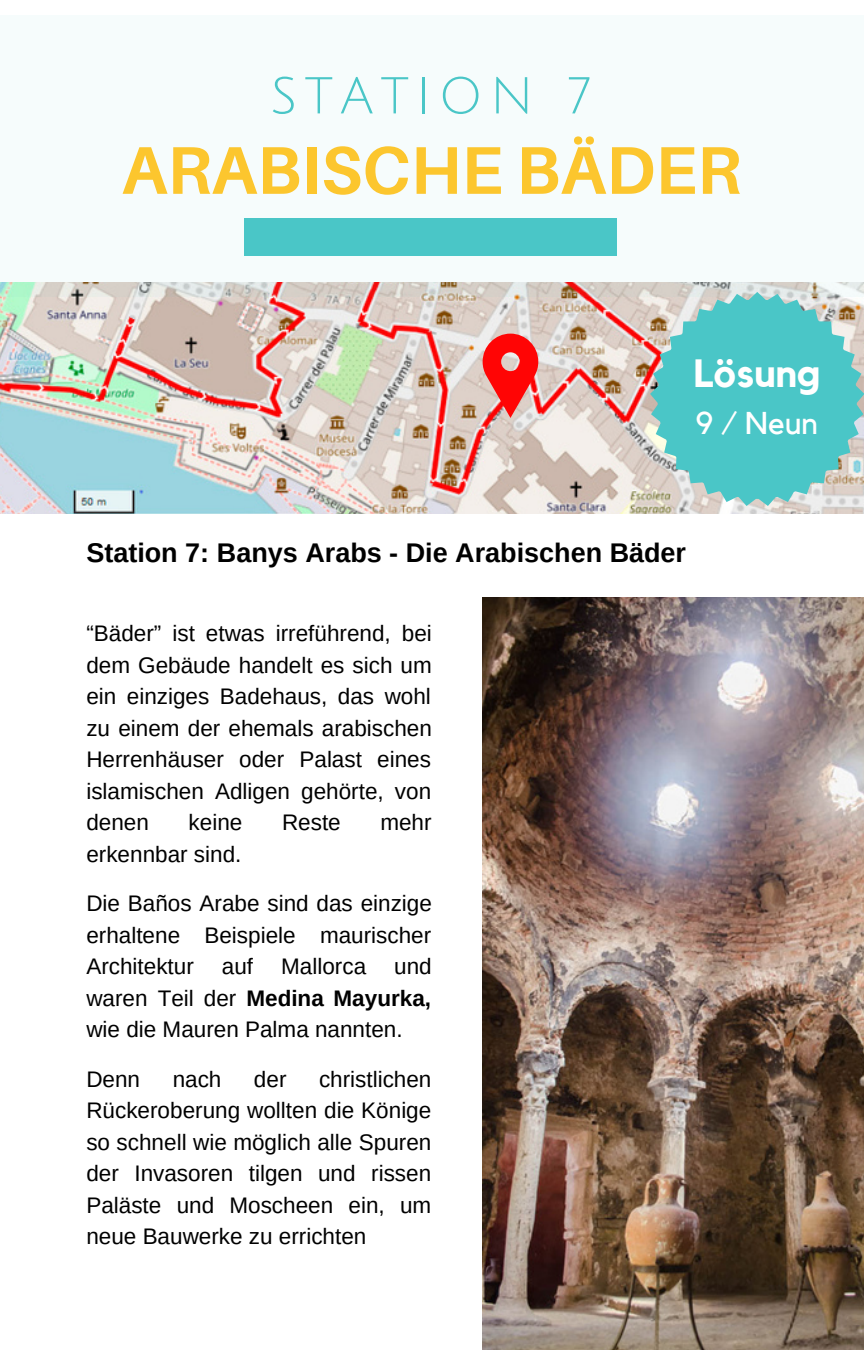
<style>
.page{position:relative;width:864px;height:1350px;background:#fff}
.page>*{position:absolute;margin:0;border:0;box-sizing:border-box;transform-origin:0 0}
.t1{font:700 67.5px "Aileron";color:#fcc62e}
.t2{font:50.62px "Julius Sans One";letter-spacing:.13em;color:#4ac6c7}
.t3{font:700 39.38px "Kollektif";color:#fff}
.t4{font:31.5px "Kollektif";color:#fff}
.t5{font:700 27px "Arimo";color:#000}
.t6{font:22.5px/31.5px "Arimo";color:#000;text-align:justify}
.s1{font-weight:700}
</style>
<div class="page">
<img style="left:0;top:297px;width:864px;height:217px">
<div style="left:0;top:15px;width:864px;height:282px;background:#f6fcfc"></div>
<div style="left:244px;top:218px;width:373px;height:38px;background:#4ac6c7"></div>
<svg style="left:650px;top:292px;width:214px;height:214px;background:#71c8c7"></svg>
<svg style="left:483px;top:334px;width:55px;height:84px;background:#f2514f"></svg>
<img style="left:483px;top:598px;width:381px;height:752px">
<h2 class="t2" style="left:270px;top:70px;width:323px">STATION 7</h2>
<h1 class="t1" style="left:122px;top:128px;width:621px">ARABISCHE BÄDER</h1>
<h3 class="t3" style="left:694px;top:355px;width:128px">Lösung</h3>
<h3 class="t4" style="left:696px;top:408px;width:124px">9 / Neun</h3>
<p class="t5" style="left:86px;top:538px;width:601px">Station 7: Banys Arabs - Die Arabischen Bäder</p>
<p class="t6" style="left:86px;top:618px;width:347px">“Bäder” ist etwas irreführend, bei dem Gebäude handelt es sich um ein einziges Badehaus, das wohl zu einem der ehemals arabischen Herrenhäuser oder Palast eines islamischen Adligen gehörte, von denen</p>
<p class="t6" style="left:189px;top:807px;width:55px">keine</p>
<p class="t6" style="left:282px;top:807px;width:60px">Reste</p>
<p class="t6" style="left:380px;top:807px;width:53px">mehr</p>
<p class="t6" style="left:86px;top:838px;width:157px">erkennbar sind.</p>
<p class="t6" style="left:86px;top:888px;width:347px">Die Baños Arabe sind das einzige erhaltene Beispiele maurischer Architektur auf Mallorca und waren Teil der <span class="s1">Medina Mayurka, </span>wie die Mauren Palma nannten.</p>
<p class="t6" style="left:86px;top:1063px;width:55px">Denn</p>
<p class="t6" style="left:173px;top:1063px;width:50px">nach</p>
<p class="t6" style="left:254px;top:1063px;width:34px">der</p>
<p class="t6" style="left:86px;top:1063px;width:347px;text-indent:233px">christlichen Rückeroberung wollten die Könige so schnell wie möglich alle Spuren der Invasoren tilgen und rissen Paläste und Moscheen ein, um neue Bauwerke zu errichten</p>
</div>
